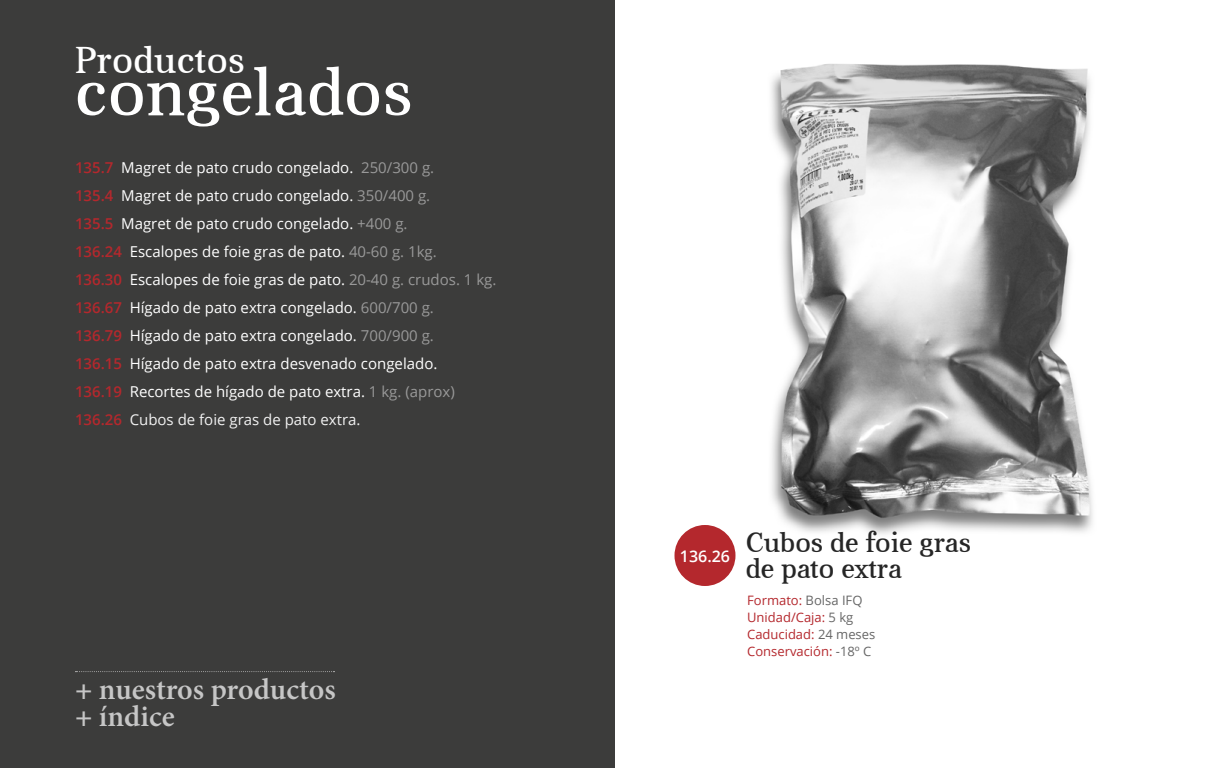
<style>
.page{position:relative;width:1230px;height:768px;background:#fff}
.page>*{position:absolute;margin:0;border:0;box-sizing:border-box;transform-origin:0 0}
.t1{font:68px "Aver";letter-spacing:.01em;color:#fff}
.t2{font:38px "Aver";letter-spacing:.01em;color:#fff}
.t3{font:600 30px/27px "Minion Pro";color:#c6c6c6}
.t4{font:28px/26px "Aver";color:#262626}
.t5{font:600 16px "Open Sans";color:#fff}
.t6{font:15px/28px "Open Sans";color:#fff}
.t7{font:13px/17px "Open Sans";color:#b4282d}
.s1{font-weight:600;color:#b4282d}
.s2{color:#999}
.s3{color:#f2f2f2}
.s4{font-weight:700}
.s5{color:#666}
</style>
<div class="page">
<div style="left:0;top:0;width:615px;height:768px;background:#3c3c3b"></div>
<img style="left:771px;top:64px;width:322px;height:470px">
<div style="left:674px;top:525px;width:62px;height:61px;background:#b4282d;border-radius:50%"></div>
<svg style="left:76px;top:671px;width:259px;height:1px"></svg>
<h2 class="t2" style="left:75px;top:40px;width:172px">Productos</h2>
<h1 class="t1" style="left:75px;top:55px;width:339px">congelados</h1>
<p class="t6" style="left:75px;top:153px;width:423px"><span class="s1">135.7</span> Magret de pato crudo congelado. <span class="s2">250/300 g.<br></span><span class="s1">135.4</span> Magret de pato crudo congelado. <span class="s2">350/400 g.<br></span><span class="s1">135.5</span> Magret de pato crudo congelado. <span class="s2">+400 g.<br></span><span class="s1">136.24</span> Escalopes de foie gras de pato. <span class="s2">40-60 g. 1kg.<br></span><span class="s1">136.30</span> Escalopes de foie gras de pato. <span class="s2">20-40 g. crudos. 1 kg.<br></span><span class="s1">136.67</span> Hígado de pato extra congelado. <span class="s2">600/700 g.<br></span><span class="s1">136.79</span> Hígado de pato extra congelado. <span class="s2">700/900 g.<br></span><span class="s1">136.15</span> Hígado de pato extra desvenado congelado.<br><span class="s1">136.19</span> Recortes de hígado de pato extra. <span class="s2">1 kg. (aprox)<br></span><span class="s1">136.26</span> <span class="s3">Cubos de foie gras de pato extra.</span></p>
<h3 class="t3" style="left:75px;top:676px;width:262px"><span class="s4">+</span> nuestros productos <span class="s4">+</span> índice</h3>
<p class="t5" style="left:680px;top:545px;width:52px">136.26</p>
<h3 class="t4" style="left:746px;top:530px;width:227px">Cubos de foie gras de pato extra</h3>
<p class="t7" style="left:747px;top:592px;width:130px">Formato: <span class="s5">Bolsa IFQ<br></span>Unidad/Caja: <span class="s5">5 kg<br></span>Caducidad: <span class="s5">24 meses<br></span>Conservación: <span class="s5">-18º C</span></p>
</div>
